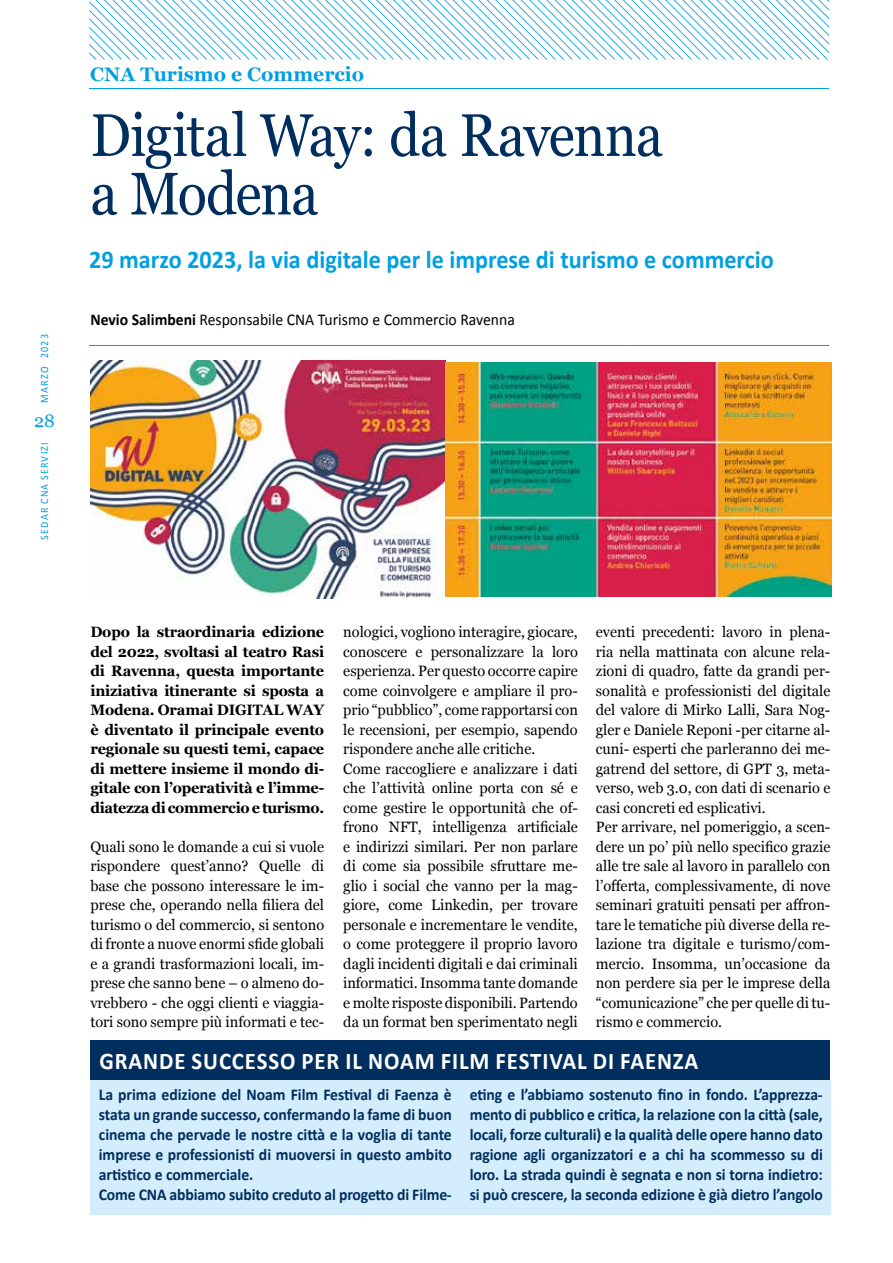
<style>
.page{position:relative;width:893px;height:1263px;background:#fff}
.page>*{position:absolute;margin:0;border:0;box-sizing:border-box;transform-origin:0 0}
.t1{font:60px/58.5px "Georgia";letter-spacing:-.02em;color:#002e5f;scale:.9 1}
.t2{font:700 25.5px "Calibri";color:#009fe3;scale:.95 1}
.t3{font:700 24px "Calibri";letter-spacing:.04em;color:#fff;scale:.95 1}
.t4{font:700 19.5px "Georgia";color:#009fe3}
.t5{font:18px "Georgia";color:#009fe3}
.t6{font:700 16.5px/20px "Calibri";color:#002e5f;scale:.95 1}
.t7{font:16.5px "Calibri";color:#000;scale:.95 1}
.t8{font:15px/19.5px "Georgia";color:#000}
.t9{font:700 15px/19.5px "Georgia";letter-spacing:-.025em;color:#000;text-align:justify}
.t10{font:11.25px "Calibri";letter-spacing:.125em;color:#009fe3;scale:.9 1}
.s1{font-weight:700}
</style>
<div class="page">
<svg style="left:89px;top:0;width:740px;height:60px"></svg>
<hr style="left:89px;top:88px;width:740px;height:1px;background:#009fe3">
<hr style="left:89px;top:345px;width:740px;height:1px;background:#009fe3">
<div style="left:90px;top:1079px;width:741px;height:136px;background:#d4edfc"></div>
<div style="left:90px;top:1040px;width:740px;height:39px;background:#002e5f"></div>
<img style="left:90px;top:361px;width:742px;height:237px">
<p class="t10" style="left:38px;top:403px;width:78px;rotate:-90deg">MARZO 2023</p>
<p class="t5" style="left:34px;top:408px;width:22px">28</p>
<p class="t10" style="left:38px;top:540px;width:110px;rotate:-90deg">SEDAR CNA SERVIZI</p>
<h3 class="t4" style="left:90px;top:59px;width:275px">CNA Turismo e Commercio</h3>
<h1 class="t1" style="left:90px;top:104px;width:638px">Digital Way: da Ravenna a Modena</h1>
<h2 class="t2" style="left:89px;top:244px;width:722px">29 marzo 2023, la via digitale per le imprese di turismo e commercio</h2>
<p class="t7" style="left:90px;top:309px;width:448px"><span class="s1">Nevio Salimbeni</span> Responsabile CNA Turismo e Commercio Ravenna</p>
<p class="t9" style="left:90px;top:621px;width:235px">Dopo la straordinaria edizione del 2022, svoltasi al teatro Rasi di Ravenna, questa importante iniziativa itinerante si sposta a Modena. Oramai DIGITAL WAY è diventato il principale evento regionale su questi temi, capace di mettere insieme il mondo di&shy;gitale con l’operatività e l’imme&shy;diatezza di commercio e turismo.</p>
<p class="t8" style="left:90px;top:836px;width:235px;text-align:justify">Quali sono le domande a cui si vuole rispondere quest’anno? Quelle di base che possono interessare le im&shy;prese che, operando nella filiera del turismo o del commercio, si sentono di fronte a nuove enormi sfide globali e a grandi trasformazioni locali, im&shy;prese che sanno bene – o almeno do&shy;vrebbero - che oggi clienti e viaggia&shy;tori sono sempre più informati e tec-</p>
<p class="t8" style="left:343px;top:622px;width:236px">nologici, vogliono interagire, giocare, conoscere e personalizzare la loro esperienza. Per questo occorre capire come coinvolgere e ampliare il pro&shy;prio “pubblico”, come rapportarsi con le recensioni, per esempio, sapendo rispondere anche alle critiche.<br>Come raccogliere e analizzare i dati che l’attività online porta con sé e come gestire le opportunità che of&shy;frono NFT, intelligenza artificiale e indirizzi similari. Per non parlare di come sia possibile sfruttare me&shy;glio i social che vanno per la mag&shy;giore, come Linkedin, per trovare personale e incrementare le vendite, o come proteggere il proprio lavoro dagli incidenti digitali e dai criminali informatici. Insomma tante domande e molte risposte disponibili. Partendo da un format ben sperimentato negli</p>
<p class="t8" style="left:596px;top:622px;width:236px">eventi precedenti: lavoro in plena&shy;ria nella mattinata con alcune rela&shy;zioni di quadro, fatte da grandi per&shy;sonalità e professionisti del digitale del valore di Mirko Lalli, Sara Nog&shy;gler e Daniele Reponi -per citarne al&shy;cuni- esperti che parleranno dei me&shy;gatrend del settore, di GPT 3, meta&shy;verso, web 3.0, con dati di scenario e casi concreti ed esplicativi.<br>Per arrivare, nel pomeriggio, a scen&shy;dere un po’ più nello specifico grazie alle tre sale al lavoro in parallelo con l’offerta, complessivamente, di nove seminari gratuiti pensati per affron&shy;tare le tematiche più diverse della re&shy;lazione tra digitale e turismo/com&shy;mercio. Insomma, un’occasione da non perdere sia per le imprese della “comunicazione” che per quelle di tu&shy;rismo e commercio.</p>
<h3 class="t3" style="left:99px;top:1046px;width:632px">GRANDE SUCCESSO PER IL NOAM FILM FESTIVAL DI FAENZA</h3>
<p class="t6" style="left:99px;top:1084px;width:373px">La prima edizione del Noam Film Festival di Faenza è stata un grande successo, confermando la fame di buon cinema che pervade le nostre città e la voglia di tante imprese e professionisti di muoversi in questo ambito artistico e commerciale.<br>Come CNA abbiamo subito creduto al progetto di Filme-</p>
<p class="t6" style="left:470px;top:1084px;width:373px;text-align:justify">eting e l’abbiamo sostenuto fino in fondo. L’apprezza&shy;mento di pubblico e critica, la relazione con la città (sale, locali, forze culturali) e la qualità delle opere hanno dato ragione agli organizzatori e a chi ha scommesso su di loro. La strada quindi è segnata e non si torna indietro: si può crescere, la seconda edizione è già dietro l’angolo</p>
</div>
